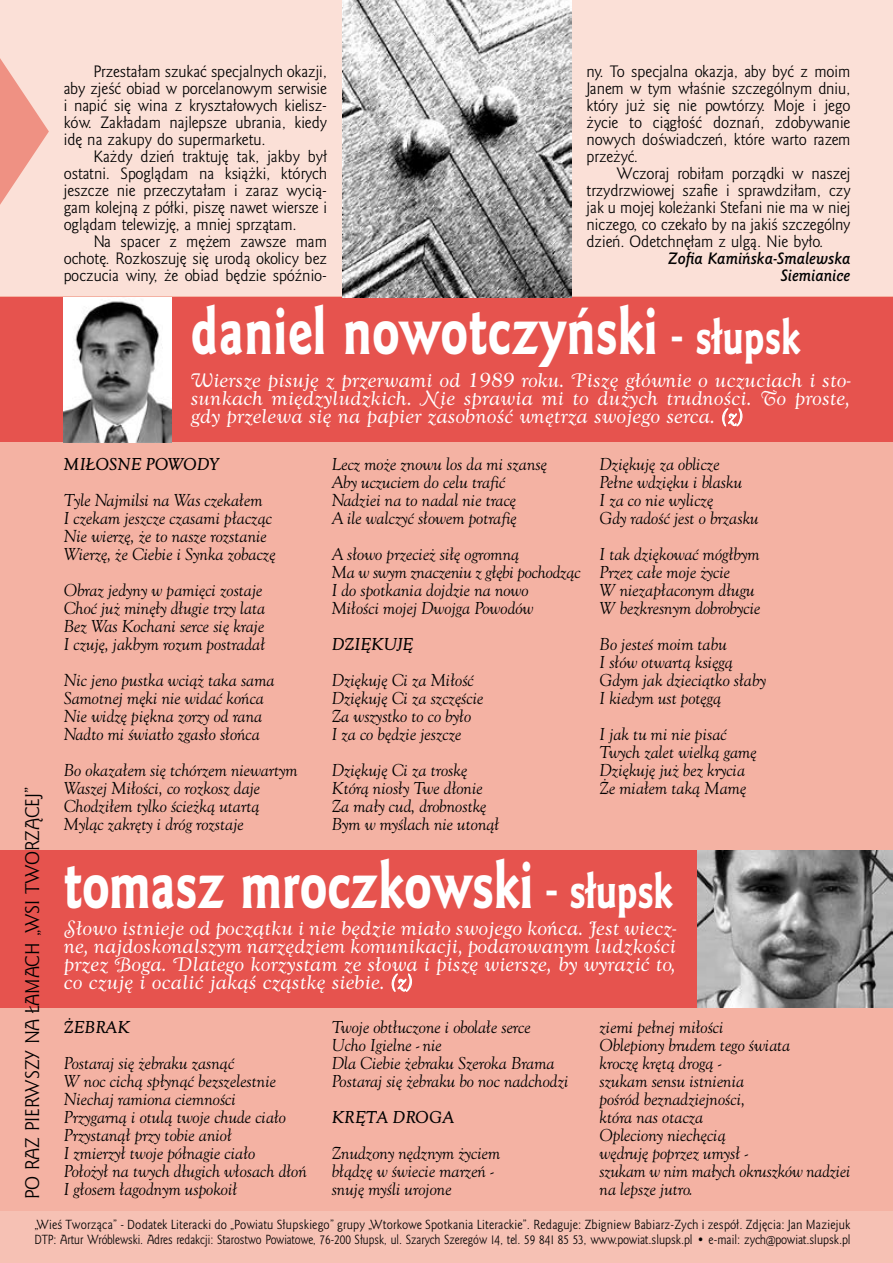
<style>
.page{position:relative;width:893px;height:1263px;background:#fbe0d7}
.page>*{position:absolute;margin:0;border:0;box-sizing:border-box;transform-origin:0 0}
.t1{font:60.45px "Goldy EFN Heavy";color:#fff;scale:.77 1}
.t2{font:18px/18px "Goldy Swash EFN";color:#fff;text-align:justify}
.t3{font:18px "Goldy EFN";color:#000}
.t4{font:italic 15px/18px "Goldy Olds EFN";color:#000}
.t5{font:15px/17px "Goldy EFN";color:#000;text-align:justify}
.t6{font:italic 700 15px "Goldy Olds EFN";color:#000}
.t7{font:italic 700 15px/17px "Goldy EFN";color:#000;text-align:right}
.t8{font:12px/15px "Goldy EFN";color:#000;scale:.96 1}
.s1{font-size:44.85px}
</style>
<div class="page">
<div style="left:0;top:297px;width:893px;height:966px;background:#f4b2a3"></div>
<svg style="left:0;top:58px;width:49px;height:147px"></svg>
<div style="left:0;top:1212px;width:893px;height:51px;background:#f6c1b4"></div>
<div style="left:0;top:851px;width:893px;height:157px;background:#e6534e"></div>
<div style="left:0;top:298px;width:893px;height:144px;background:#e6534e"></div>
<svg style="left:722px;top:408px;width:21px;height:19px"></svg>
<svg style="left:391px;top:973px;width:21px;height:19px"></svg>
<img style="left:697px;top:851px;width:196px;height:157px">
<img style="left:342px;top:0;width:230px;height:298px">
<img style="left:64px;top:298px;width:107px;height:144px">
<p class="t5" style="left:64px;top:63px;width:265px;text-indent:30px">Przestałam szukać specjalnych okazji, aby zjeść obiad w porcelanowym serwisie i napić się wina z kryształowych kielisz&shy;ków. Zakładam najlepsze ubrania, kiedy idę na zakupy do supermarketu.</p>
<p class="t5" style="left:64px;top:148px;width:265px;text-indent:30px">Każdy dzień traktuję tak, jakby był ostatni. Spoglądam na książki, których jeszcze nie przeczytałam i zaraz wycią&shy;gam kolejną z półki, piszę nawet wiersze i oglądam telewizję, a mniej sprzątam.</p>
<p class="t5" style="left:64px;top:233px;width:265px;text-indent:30px">Na spacer z mężem zawsze mam ochotę. Rozkoszuję się urodą okolicy bez poczucia winy, że obiad będzie spóźnio-</p>
<p class="t5" style="left:587px;top:63px;width:265px">ny. To specjalna okazja, aby być z moim Janem w tym właśnie szczególnym dniu, który już się nie powtórzy. Moje i jego życie to ciągłość doznań, zdobywanie nowych doświadczeń, które warto razem przeżyć.</p>
<p class="t5" style="left:587px;top:165px;width:265px;text-indent:30px">Wczoraj robiłam porządki w naszej trzydrzwiowej szafie i sprawdziłam, czy jak u mojej koleżanki Stefani nie ma w niej niczego, co czekało by na jakiś szczególny dzień. Odetchnęłam z ulgą. Nie było.</p>
<p class="t7" style="left:668px;top:250px;width:184px">Zofia Kamińska-Smalewska<br>Siemianice</p>
<h1 class="t1" style="left:191px;top:293px;width:793px">daniel nowotczyński <span class="s1">- słupsk</span></h1>
<p class="t3" style="left:22px;top:1199px;width:414px;rotate:-90deg">Po raz pierwszy na łamach „Wsi Tworząc ej”</p>
<p class="t2" style="left:191px;top:372px;width:661px">Wiersze pisuję z przerwami od 1989 roku. Piszę głównie o uczuciach i sto&shy;sunkach międzyludzkich. Nie sprawia mi to dużych trudności. To proste, gdy przelewa się na papier zasobność wnętrza swojego serca. (z)</p>
<p class="t6" style="left:64px;top:454px;width:157px">MIŁOSNE POWODY</p>
<p class="t4" style="left:64px;top:491px;width:213px">Tyle Najmilsi na Was czekałem<br>I czekam jeszcze czasami płacząc<br>Nie wierzę, że to nasze rozstanie<br>Wierzę, że Ciebie i Synka zobaczę</p>
<p class="t4" style="left:64px;top:581px;width:203px">Obraz jedyny w pamięci zostaje<br>Choć już minęły długie trzy lata<br>Bez Was Kochani serce się kraje<br>I czuję, jakbym rozum postradał</p>
<p class="t4" style="left:64px;top:671px;width:212px">Nic jeno pustka wciąż taka sama<br>Samotnej męki nie widać końca<br>Nie widzę piękna zorzy od rana<br>Nadto mi światło zgasło słońca</p>
<p class="t4" style="left:64px;top:761px;width:235px">Bo okazałem się tchórzem niewartym<br>Waszej Miłości, co rozkosz daje<br>Chodziłem tylko ścieżką utartą<br>Myląc zakręty i dróg rozstaje</p>
<p class="t4" style="left:332px;top:455px;width:217px">Lecz może znowu los da mi szansę<br>Aby uczuciem do celu trafić<br>Nadziei na to nadal nie tracę<br>A ile walczyć słowem potrafię</p>
<p class="t4" style="left:332px;top:545px;width:250px">A słowo przecież siłę ogromną<br>Ma w swym znaczeniu z głębi pochodząc<br>I do spotkania dojdzie na nowo<br>Miłości mojej Dwojga Powodów</p>
<p class="t6" style="left:332px;top:634px;width:83px">DZIĘKUJĘ</p>
<p class="t4" style="left:332px;top:671px;width:153px">Dziękuję Ci za Miłość<br>Dziękuję Ci za szczęście<br>Za wszystko to co było<br>I za co będzie jeszcze</p>
<p class="t4" style="left:332px;top:761px;width:169px">Dziękuję Ci za troskę<br>Którą niosły Twe dłonie<br>Za mały cud, drobnostkę<br>Bym w myślach nie utonął</p>
<p class="t4" style="left:600px;top:455px;width:161px">Dziękuję za oblicze<br>Pełne wdzięku i blasku<br>I za co nie wyliczę<br>Gdy radość jest o brzasku</p>
<p class="t4" style="left:600px;top:545px;width:162px">I tak dziękować mógłbym<br>Przez całe moje życie<br>W niezapłaconym długu<br>W bezkresnym dobrobycie</p>
<p class="t4" style="left:600px;top:635px;width:168px">Bo jesteś moim tabu<br>I słów otwartą księgą<br>Gdym jak dzieciątko słaby<br>I kiedym ust potęgą</p>
<p class="t4" style="left:600px;top:725px;width:159px">I jak tu mi nie pisać<br>Twych zalet wielką gamę<br>Dziękuję już bez krycia<br>Że miałem taką Mamę</p>
<h1 class="t1" style="left:64px;top:847px;width:792px">tomasz mroczkowski <span class="s1">- słupsk</span></h1>
<p class="t2" style="left:64px;top:919px;width:614px">Słowo istnieje od początku i nie będzie miało swojego końca. Jest wiecz&shy;ne, najdoskonalszym narzędziem komunikacji, podarowanym ludzkości przez Boga. Dlatego korzystam ze słowa i piszę wiersze, by wyrazić to, co czuję i ocalić jakąś cząstkę siebie. (z)</p>
<p class="t6" style="left:64px;top:1017px;width:68px">ŻEBRAK</p>
<p class="t4" style="left:64px;top:1054px;width:245px">Postaraj się żebraku zasnąć<br>W noc cichą spłynąć bezszelestnie<br>Niechaj ramiona ciemności<br>Przygarną i otulą twoje chude ciało<br>Przystanął przy tobie anioł<br>I zmierzył twoje półnagie ciało<br>Położył na twych długich włosach dłoń<br>I głosem łagodnym uspokoił</p>
<p class="t4" style="left:332px;top:1018px;width:238px">Twoje obtłuczone i obolałe serce<br>Ucho Igielne - nie<br>Dla Ciebie żebraku Szeroka Brama<br>Postaraj się żebraku bo noc nadchodzi</p>
<p class="t6" style="left:332px;top:1107px;width:124px">KRĘTA DROGA</p>
<p class="t4" style="left:332px;top:1144px;width:170px">Znudzony nędznym życiem błądzę w świecie marzeń - snuję myśli urojone</p>
<p class="t4" style="left:600px;top:1018px;width:252px">ziemi pełnej miłości<br>Oblepiony brudem tego świata<br>kroczę krętą drogą -<br>szukam sensu istnienia<br>pośród beznadziejności,<br>która nas otacza<br>Opleciony niechęcią<br>wędruję poprzez umysł -<br>szukam w nim małych okruszków nadziei na lepsze jutro.</p>
<p class="t8" style="left:34px;top:1218px;width:852px">„Wieś Tworząca” - Dodatek Literacki do „Powiatu Słupskiego” grupy „Wtorkowe Spotkania Literackie”. Redaguje: Zbigniew Babiarz-Zych i zespół. Zdjęcia: Jan Maziejuk<br>DTP: Artur Wróblewski. Adres redakcji: Starostwo Powiatowe, 76-200 Słupsk, ul. Szarych Szeregów 14, tel. 59 841 85 53, www.powiat.slupsk.pl • e-mail: zych@powiat.slupsk.pl</p>
</div>
